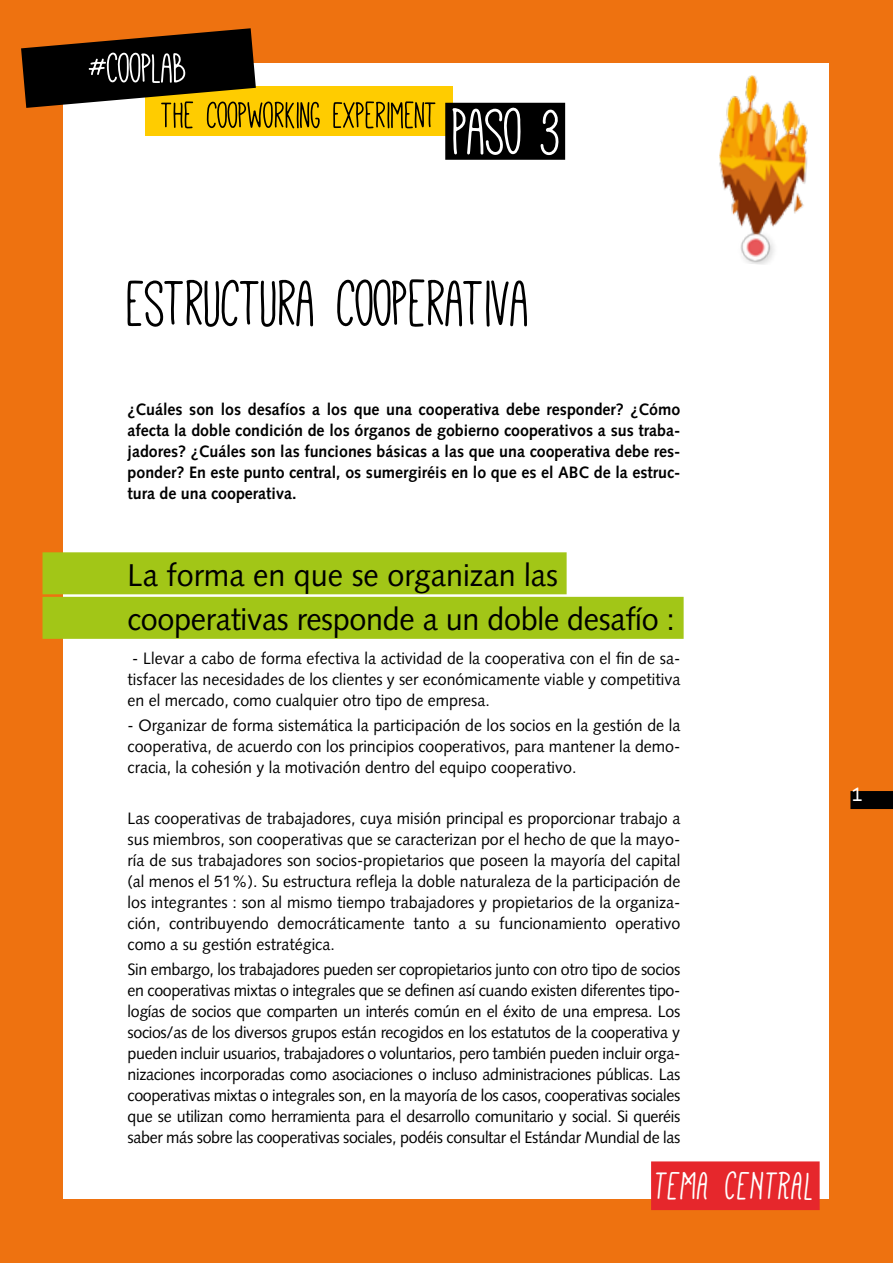
<style>
.page{position:relative;width:893px;height:1263px;background:#ee7210}
.page>*{position:absolute;margin:0;border:0;box-sizing:border-box;transform-origin:0 0}
.t1{font:72px "Mathlete Bulky";color:#000}
.t2{font:72px "Mathlete Bulky";color:#fff}
.t3{font:43.8px "Mathlete Bulky Slant";letter-spacing:.04em;color:#fff}
.t4{font:31.5px/44.5px "Syntax LT Std";letter-spacing:-.01em;color:#000}
.t5{font:22.5px "Courier Prime Code";color:#fff}
.t6{font:16.5px/21px "Syntax LT Std";color:#000;text-align:justify}
.t7{font:700 16.5px/21px "Syntax LT Std";color:#000;text-align:justify}
</style>
<div class="page">
<div style="left:64px;top:64px;width:765px;height:1135px;background:#fff"></div>
<div style="left:850px;top:791px;width:43px;height:18px;background:#000"></div>
<img style="left:719px;top:75px;width:89px;height:190px">
<div style="left:651px;top:1161px;width:169px;height:49px;background:#e6272c"></div>
<div style="left:146px;top:86px;width:307px;height:50px;background:#fc0"></div>
<svg style="left:21px;top:28px;width:414px;height:101px"></svg>
<div style="left:445px;top:103px;width:120px;height:57px;background:#000"></div>
<div style="left:43px;top:552px;width:524px;height:42px;background:#a2c617"></div>
<div style="left:43px;top:597px;width:641px;height:42px;background:#a2c617"></div>
<h1 class="t2" style="left:454px;top:97px;width:109px">PASO 3</h1>
<h1 class="t1" style="left:128px;top:268px;width:403px">ESTRUCTURA COOPERATIVA</h1>
<p class="t7" style="left:128px;top:399px;width:554px">¿Cuáles son los desafíos a los que una cooperativa debe responder? ¿Cómo afecta la doble condición de los órganos de gobierno cooperativos a sus traba&shy;jadores? ¿Cuáles son las funciones básicas a las que una cooperativa debe res&shy;ponder? En este punto central, os sumergiréis en lo que es el ABC de la estruc&shy;tura de una cooperativa.</p>
<h3 class="t4" style="left:128px;top:553px;width:549px">La forma en que se organizan las cooperativas responde a un doble desafío :</h3>
<p class="t6" style="left:128px;top:648px;width:554px">- Llevar a cabo de forma efectiva la actividad de la cooperativa con el fin de sa&shy;tisfacer las necesidades de los clientes y ser económicamente viable y competitiva en el mercado, como cualquier otro tipo de empresa.</p>
<p class="t6" style="left:128px;top:715px;width:554px">- Organizar de forma sistemática la participación de los socios en la gestión de la cooperativa, de acuerdo con los principios cooperativos, para mantener la demo&shy;cracia, la cohesión y la motivación dentro del equipo cooperativo.</p>
<p class="t6" style="left:128px;top:808px;width:554px">Las cooperativas de trabajadores, cuya misión principal es proporcionar trabajo a sus miembros, son cooperativas que se caracterizan por el hecho de que la mayo&shy;ría de sus trabajadores son socios-propietarios que poseen la mayoría del capital (al menos el 51%). Su estructura refleja la doble naturaleza de la participación de los integrantes : son al mismo tiempo trabajadores y propietarios de la organiza&shy;ción, contribuyendo democráticamente tanto a su funcionamiento operativo como a su gestión estratégica.</p>
<p class="t6" style="left:128px;top:959px;width:554px">Sin embargo, los trabajadores pueden ser copropietarios junto con otro tipo de socios en cooperativas mixtas o integrales que se definen así cuando existen diferentes tipo&shy;logías de socios que comparten un interés común en el éxito de una empresa. Los socios/as de los diversos grupos están recogidos en los estatutos de la cooperativa y pueden incluir usuarios, trabajadores o voluntarios, pero también pueden incluir orga&shy;nizaciones incorporadas como asociaciones o incluso administraciones públicas. Las cooperativas mixtas o integrales son, en la mayoría de los casos, cooperativas sociales que se utilizan como herramienta para el desarrollo comunitario y social. Si queréis saber más sobre las cooperativas sociales, podéis consultar el Estándar Mundial de las</p>
<h2 class="t3" style="left:656px;top:1165px;width:161px">TEMA CENTRAL</h2>
<h3 class="t5" style="left:850px;top:780px;width:15px">1</h3>
</div>
